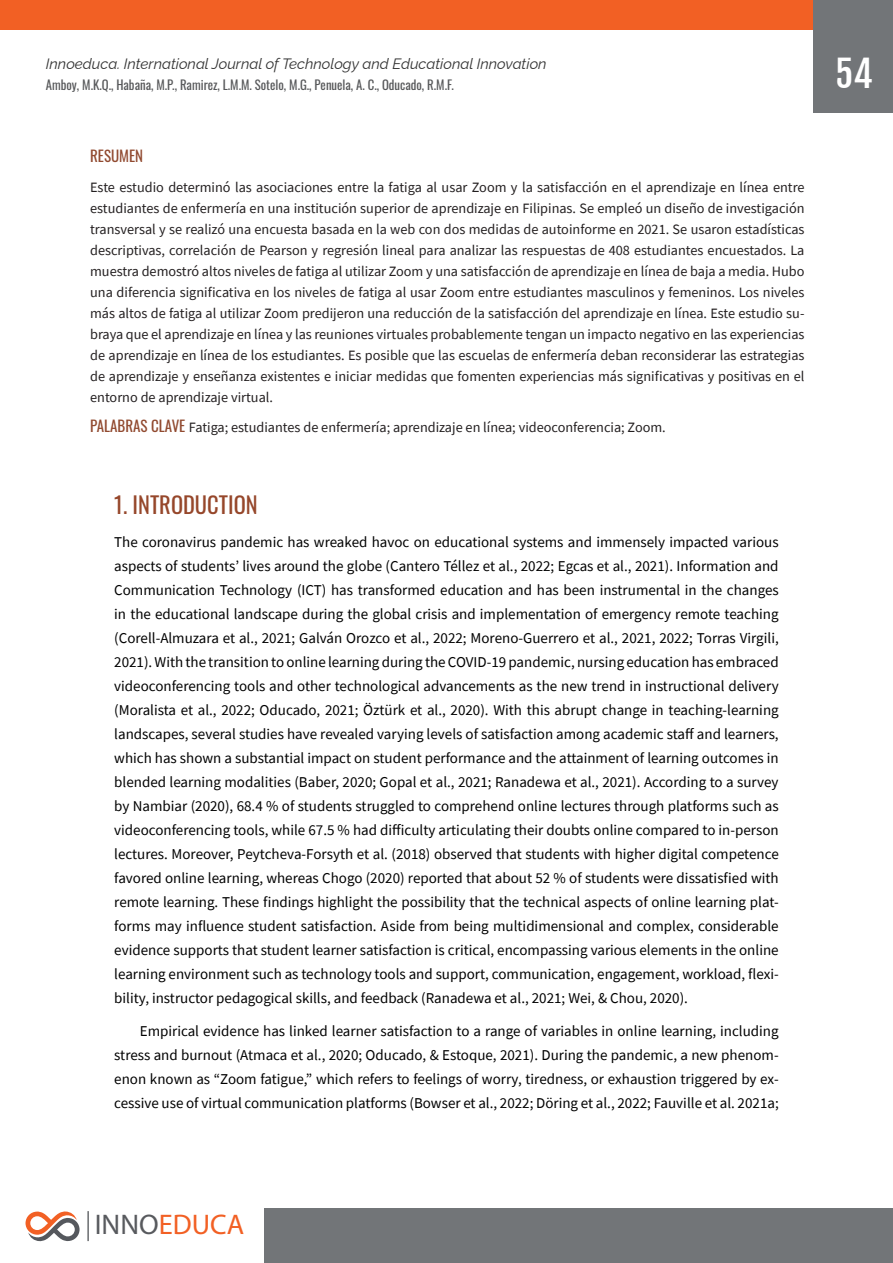
<style>
.page{position:relative;width:893px;height:1263px;background:#fff}
.page>*{position:absolute;margin:0;border:0;box-sizing:border-box;transform-origin:0 0}
.t1{font:36px "Fjalla One";color:#fff}
.t2{font:28.5px "Myriad Pro";color:#f26024}
.RESUMEN{font:22.5px "Oswald";color:#96472b}
.PRIMER_PARRAFO{font:15px/24px "Source Sans Pro";color:#000;text-align:justify}
.PARRAFO{font:15px/24px "Source Sans Pro";color:#000;text-align:justify}
.t3{font:italic 15px "Raleway";color:#333}
.t4{font:15px "Oswald";color:#914a30}
.RESUMEN-2{font:14.25px/21px "Source Sans Pro";color:#231f20;text-align:justify}
.t5{font:12.75px "Oswald";color:#57585a}
.s1{font-family:"Oswald";font-size:15px;color:#914a30}
.s2{color:#585a5e}
</style>
<div class="page">
<div style="left:0;top:0;width:893px;height:30px;background:#f26024"></div>
<div style="left:814px;top:0;width:79px;height:112px;background:#727578"></div>
<div style="left:264px;top:1209px;width:629px;height:54px;background:#727578"></div>
<img style="left:87px;top:1211px;width:2px;height:30px">
<svg style="left:26px;top:1211px;width:54px;height:30px"></svg>
<p class="t3" style="left:46px;top:51px;width:502px">Innoeduca. International Journal of Technology and Educational Innovation</p>
<p class="t5" style="left:46px;top:74px;width:409px">Amboy, M.K.Q., Habaña, M.P., Ramirez, L.M.M. Sotelo, M.G., Penuela, A. C., Oducado, R.M.F.</p>
<p class="t4" style="left:90px;top:143px;width:55px">RESUMEN</p>
<p class="RESUMEN-2" style="left:90px;top:177px;width:716px">Este estudio determinó las asociaciones entre la fatiga al usar Zoom y la satisfacción en el aprendizaje en línea entre estudiantes de enfermería en una institución superior de aprendizaje en Filipinas. Se empleó un diseño de investigación transversal y se realizó una encuesta basada en la web con dos medidas de autoinforme en 2021. Se usaron estadísticas descriptivas, correlación de Pearson y regresión lineal para analizar las respuestas de 408 estudiantes encuestados. La muestra demostró altos niveles de fatiga al utilizar Zoom y una satisfacción de aprendizaje en línea de baja a media. Hubo una diferencia significativa en los niveles de fatiga al usar Zoom entre estudiantes masculinos y femeninos. Los niveles más altos de fatiga al utilizar Zoom predijeron una reducción de la satisfacción del aprendizaje en línea. Este estudio su&shy;braya que el aprendizaje en línea y las reuniones virtuales probablemente tengan un impacto negativo en las experiencias de aprendizaje en línea de los estudiantes. Es posible que las escuelas de enfermería deban reconsiderar las estrategias de aprendizaje y enseñanza existentes e iniciar medidas que fomenten experiencias más significativas y positivas en el entorno de aprendizaje virtual.</p>
<p class="RESUMEN-2" style="left:90px;top:416px;width:577px"><span class="s1">PALABRAS CLAVE</span> Fatiga; estudiantes de enfermería; aprendizaje en línea; videoconferencia; Zoom.</p>
<p class="RESUMEN" style="left:114px;top:485px;width:145px">1. INTRODUCTION</p>
<p class="PRIMER_PARRAFO" style="left:114px;top:530px;width:666px">The coronavirus pandemic has wreaked havoc on educational systems and immensely impacted various aspects of students’ lives around the globe (Cantero Téllez et al., 2022; Egcas et al., 2021). Information and Communication Technology (ICT) has transformed education and has been instrumental in the changes in the educational landscape during the global crisis and implementation of emergency remote teaching (Corell-Almuzara et al., 2021; Galván Orozco et al., 2022; Moreno-Guerrero et al., 2021, 2022; Torras Virgili, 2021). With the transition to online learning during the COVID-19 pandemic, nursing education has embraced videoconferencing tools and other technological advancements as the new trend in instructional delivery (Moralista et al., 2022; Oducado, 2021; Öztürk et al., 2020). With this abrupt change in teaching-learning landscapes, several studies have revealed varying levels of satisfaction among academic staff and learners, which has shown a substantial impact on student performance and the attainment of learning outcomes in blended learning modalities (Baber, 2020; Gopal et al., 2021; Ranadewa et al., 2021). According to a survey by Nambiar (2020), 68.4 % of students struggled to comprehend online lectures through platforms such as videoconferencing tools, while 67.5 % had difficulty articulating their doubts online compared to in-person lectures. Moreover, Peytcheva-Forsyth et al. (2018) observed that students with higher digital competence favored online learning, whereas Chogo (2020) reported that about 52 % of students were dissatisfied with remote learning. These findings highlight the possibility that the technical aspects of online learning plat&shy;forms may influence student satisfaction. Aside from being multidimensional and complex, considerable evidence supports that student learner satisfaction is critical, encompassing various elements in the online learning environment such as technology tools and support, communication, engagement, workload, flexi&shy;bility, instructor pedagogical skills, and feedback (Ranadewa et al., 2021; Wei, &amp; Chou, 2020).</p>
<p class="PARRAFO" style="left:114px;top:1019px;width:666px;text-indent:26px">Empirical evidence has linked learner satisfaction to a range of variables in online learning, including stress and burnout (Atmaca et al., 2020; Oducado, &amp; Estoque, 2021). During the pandemic, a new phenom&shy;enon known as “Zoom fatigue,” which refers to feelings of worry, tiredness, or exhaustion triggered by ex&shy;cessive use of virtual communication platforms (Bowser et al., 2022; Döring et al., 2022; Fauville et al. 2021a;</p>
<h1 class="t1" style="left:835px;top:52px;width:39px">54</h1>
<h2 class="t2" style="left:95px;top:1207px;width:151px"><span class="s2">INNO</span>EDUCA</h2>
</div>
